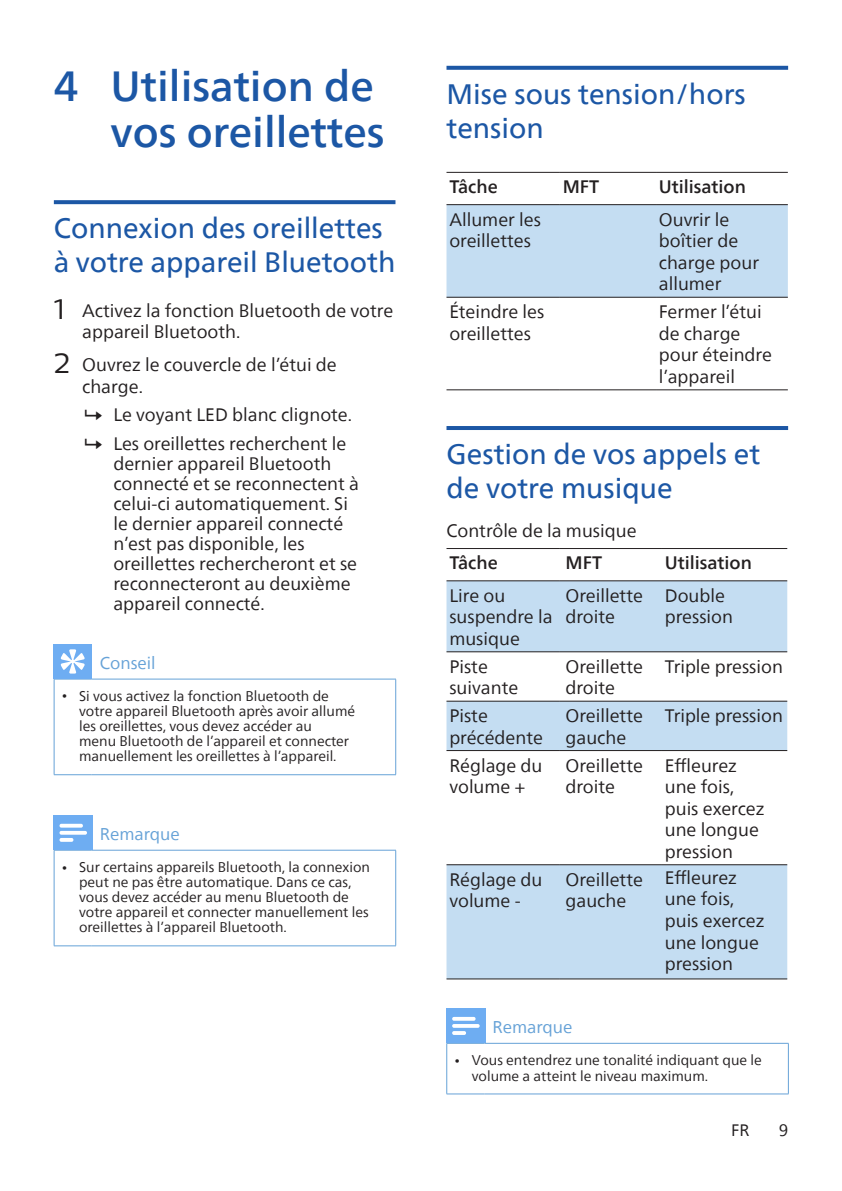
<style>
.page{position:relative;width:842px;height:1191px;background:#fff}
.page>*{position:absolute;margin:0;border:0;box-sizing:border-box;transform-origin:0 0}
.t1{font:500 42px/46px "Neue Frutiger World";color:#1c57a5;text-align:right}
.heading2{font:28px/34px "Neue Frutiger World";color:#1c57a5}
.Body{font:18px/21.6px "Neue Frutiger World";color:#231f20}
.Body-2{font:500 18px "Neue Frutiger World";color:#231f20}
.Body-3{font:17px "Neue Frutiger World";color:#66a2d7}
.t2{font:16.4px "Neue Frutiger World";color:#231f20}
.t3{font:14px/15px "Neue Frutiger World";color:#231f20}
.s1{font-family:"Centrale Sans";font-size:28px}
.s2{font-family:"Arial"}
</style>
<div class="page">
<svg style="left:54px;top:200px;width:341px;height:4px"></svg>
<hr style="left:395px;top:679px;width:1px;height:95px;background:#66a2d7">
<hr style="left:54px;top:679px;width:1px;height:95px;background:#66a2d7">
<hr style="left:54px;top:774px;width:38px;height:1px;background:#66a2d7">
<hr style="left:92px;top:774px;width:304px;height:1px;background:#66a2d7">
<hr style="left:92px;top:679px;width:304px;height:1px;background:#66a2d7">
<hr style="left:54px;top:679px;width:38px;height:1px;background:#66a2d7">
<div style="left:54px;top:645px;width:38px;height:34px;background:#6eadf2"></div>
<svg style="left:61px;top:649px;width:24px;height:24px"></svg>
<hr style="left:395px;top:850px;width:1px;height:95px;background:#66a2d7">
<hr style="left:54px;top:850px;width:1px;height:95px;background:#66a2d7">
<hr style="left:54px;top:945px;width:38px;height:1px;background:#66a2d7">
<hr style="left:92px;top:945px;width:304px;height:1px;background:#66a2d7">
<hr style="left:92px;top:850px;width:304px;height:1px;background:#66a2d7">
<hr style="left:54px;top:850px;width:38px;height:1px;background:#66a2d7">
<div style="left:53px;top:815px;width:40px;height:35px;background:#6eadf2"></div>
<svg style="left:60px;top:823px;width:27px;height:19px"></svg>
<svg style="left:446px;top:66px;width:342px;height:4px"></svg>
<hr style="left:446px;top:426px;width:342px;height:4px;background:#1c57a5">
<div style="left:446px;top:205px;width:342px;height:92px;background:#c4ddf2"></div>
<hr style="left:446px;top:172px;width:114px;height:1px;background:#231f20">
<hr style="left:560px;top:172px;width:96px;height:1px;background:#231f20">
<hr style="left:656px;top:172px;width:132px;height:1px;background:#231f20">
<hr style="left:446px;top:204px;width:114px;height:1px;background:#231f20">
<hr style="left:560px;top:204px;width:96px;height:1px;background:#231f20">
<hr style="left:656px;top:204px;width:132px;height:1px;background:#231f20">
<hr style="left:446px;top:297px;width:114px;height:1px;background:#231f20">
<hr style="left:560px;top:297px;width:96px;height:1px;background:#231f20">
<hr style="left:656px;top:297px;width:132px;height:1px;background:#231f20">
<hr style="left:446px;top:389px;width:114px;height:1px;background:#231f20">
<hr style="left:560px;top:389px;width:96px;height:1px;background:#231f20">
<hr style="left:656px;top:389px;width:132px;height:1px;background:#231f20">
<svg style="left:446px;top:581px;width:341px;height:397px;fill:#c4ddf2"></svg>
<hr style="left:446px;top:548px;width:114px;height:1px;background:#231f20">
<hr style="left:560px;top:548px;width:102px;height:1px;background:#231f20">
<hr style="left:662px;top:548px;width:125px;height:1px;background:#231f20">
<hr style="left:446px;top:580px;width:114px;height:1px;background:#231f20">
<hr style="left:560px;top:580px;width:102px;height:1px;background:#231f20">
<hr style="left:662px;top:580px;width:125px;height:1px;background:#231f20">
<hr style="left:446px;top:651px;width:114px;height:1px;background:#231f20">
<hr style="left:560px;top:651px;width:102px;height:1px;background:#231f20">
<hr style="left:662px;top:651px;width:125px;height:1px;background:#231f20">
<hr style="left:446px;top:700px;width:114px;height:1px;background:#231f20">
<hr style="left:560px;top:700px;width:102px;height:1px;background:#231f20">
<hr style="left:662px;top:700px;width:125px;height:1px;background:#231f20">
<hr style="left:446px;top:750px;width:114px;height:1px;background:#231f20">
<hr style="left:560px;top:750px;width:102px;height:1px;background:#231f20">
<hr style="left:662px;top:750px;width:125px;height:1px;background:#231f20">
<hr style="left:446px;top:864px;width:114px;height:1px;background:#231f20">
<hr style="left:560px;top:864px;width:102px;height:1px;background:#231f20">
<hr style="left:662px;top:864px;width:125px;height:1px;background:#231f20">
<hr style="left:446px;top:978px;width:114px;height:1px;background:#231f20">
<hr style="left:560px;top:978px;width:102px;height:1px;background:#231f20">
<hr style="left:662px;top:978px;width:125px;height:1px;background:#231f20">
<hr style="left:788px;top:1043px;width:1px;height:50px;background:#66a2d7">
<hr style="left:446px;top:1043px;width:1px;height:50px;background:#66a2d7">
<hr style="left:446px;top:1093px;width:38px;height:1px;background:#66a2d7">
<hr style="left:484px;top:1093px;width:305px;height:1px;background:#66a2d7">
<hr style="left:484px;top:1043px;width:305px;height:1px;background:#66a2d7">
<hr style="left:446px;top:1043px;width:38px;height:1px;background:#66a2d7">
<div style="left:446px;top:1008px;width:39px;height:35px;background:#6eadf2"></div>
<svg style="left:452px;top:1017px;width:28px;height:18px"></svg>
<p class="t1" style="left:54px;top:64px;width:332px">4 Utilisation de vos oreillettes</p>
<p class="heading2" style="left:54px;top:212px;width:343px">Connexion des oreillettes à votre appareil Bluetooth</p>
<p class="Body" style="left:82px;top:300px;width:312px;text-indent:-28px"><span class="s1">1</span> Activez la fonction Bluetooth de votre appareil Bluetooth.</p>
<p class="Body" style="left:82px;top:354px;width:256px;text-indent:-28px"><span class="s1">2</span> Ouvrez le couvercle de l’étui de charge.</p>
<p class="Body" style="left:113px;top:404px;width:240px">Le voyant LED blanc clignote.</p>
<p class="Body" style="left:113px;top:434px;width:247px;line-height:20px">Les oreillettes recherchent le dernier appareil Bluetooth connecté et se reconnectent à celui-ci automatiquement. Si le dernier appareil connecté n’est pas disponible, les oreillettes rechercheront et se reconnecteront au deuxième appareil connecté.</p>
<p class="Body-3" style="left:100px;top:649px;width:57px">Conseil</p>
<p class="t3" style="left:79px;top:689px;width:278px;text-indent:-17px"><span class="s2">•</span> Si vous activez la fonction Bluetooth de votre appareil Bluetooth après avoir allumé les oreillettes, vous devez accéder au<br>menu Bluetooth de l’appareil et connecter manuellement les oreillettes à l’appareil.</p>
<p class="Body-3" style="left:100px;top:820px;width:82px">Remarque</p>
<p class="t3" style="left:79px;top:860px;width:292px;text-indent:-17px"><span class="s2">•</span> Sur certains appareils Bluetooth, la connexion peut ne pas être automatique. Dans ce cas, vous devez accéder au menu Bluetooth de votre appareil et connecter manuellement les oreillettes à l’appareil Bluetooth.</p>
<p class="heading2" style="left:446px;top:78px;width:301px">Mise sous tension/hors tension</p>
<p class="Body-2" style="left:449px;top:172px;width:50px">Tâche</p>
<p class="Body-2" style="left:563px;top:172px;width:38px">MFT</p>
<p class="Body-2" style="left:659px;top:172px;width:89px">Utilisation</p>
<p class="Body" style="left:449px;top:209px;width:93px">Allumer les oreillettes</p>
<p class="Body" style="left:659px;top:209px;width:102px">Ouvrir le boîtier de charge pour allumer</p>
<p class="Body" style="left:449px;top:301px;width:96px">Éteindre les oreillettes</p>
<p class="Body" style="left:659px;top:301px;width:115px">Fermer l’étui de charge pour éteindre l’appareil</p>
<p class="heading2" style="left:446px;top:438px;width:315px">Gestion de vos appels et de votre musique</p>
<p class="Body" style="left:446px;top:520px;width:192px">Contrôle de la musique</p>
<p class="Body-2" style="left:449px;top:548px;width:50px">Tâche</p>
<p class="Body-2" style="left:566px;top:548px;width:38px">MFT</p>
<p class="Body-2" style="left:665px;top:548px;width:89px">Utilisation</p>
<p class="Body" style="left:449px;top:585px;width:105px">Lire ou suspendre la musique</p>
<p class="Body" style="left:566px;top:585px;width:79px">Oreillette droite</p>
<p class="Body" style="left:665px;top:585px;width:70px">Double pression</p>
<p class="Body" style="left:449px;top:656px;width:70px">Piste suivante</p>
<p class="Body" style="left:566px;top:656px;width:79px">Oreillette droite</p>
<p class="Body" style="left:665px;top:656px;width:120px">Triple pression</p>
<p class="Body" style="left:449px;top:705px;width:95px">Piste précédente</p>
<p class="Body" style="left:566px;top:705px;width:79px">Oreillette gauche</p>
<p class="Body" style="left:665px;top:705px;width:120px">Triple pression</p>
<p class="Body" style="left:449px;top:754px;width:95px">Réglage du volume +</p>
<p class="Body" style="left:566px;top:754px;width:79px">Oreillette droite</p>
<p class="Body" style="left:665px;top:754px;width:101px">Effleurez une fois, puis exercez une longue pression</p>
<p class="Body" style="left:449px;top:869px;width:95px">Réglage du volume -</p>
<p class="Body" style="left:566px;top:869px;width:79px">Oreillette gauche</p>
<p class="Body" style="left:665px;top:867px;width:101px">Effleurez une fois, puis exercez une longue pression</p>
<p class="Body-3" style="left:492px;top:1013px;width:82px">Remarque</p>
<p class="t3" style="left:472px;top:1053px;width:291px;text-indent:-17px"><span class="s2">•</span> Vous entendrez une tonalité indiquant que le volume a atteint le niveau maximum.</p>
<p class="t2" style="left:731px;top:1117px;width:20px">FR</p>
<p class="t2" style="left:779px;top:1117px;width:11px">9</p>
</div>
